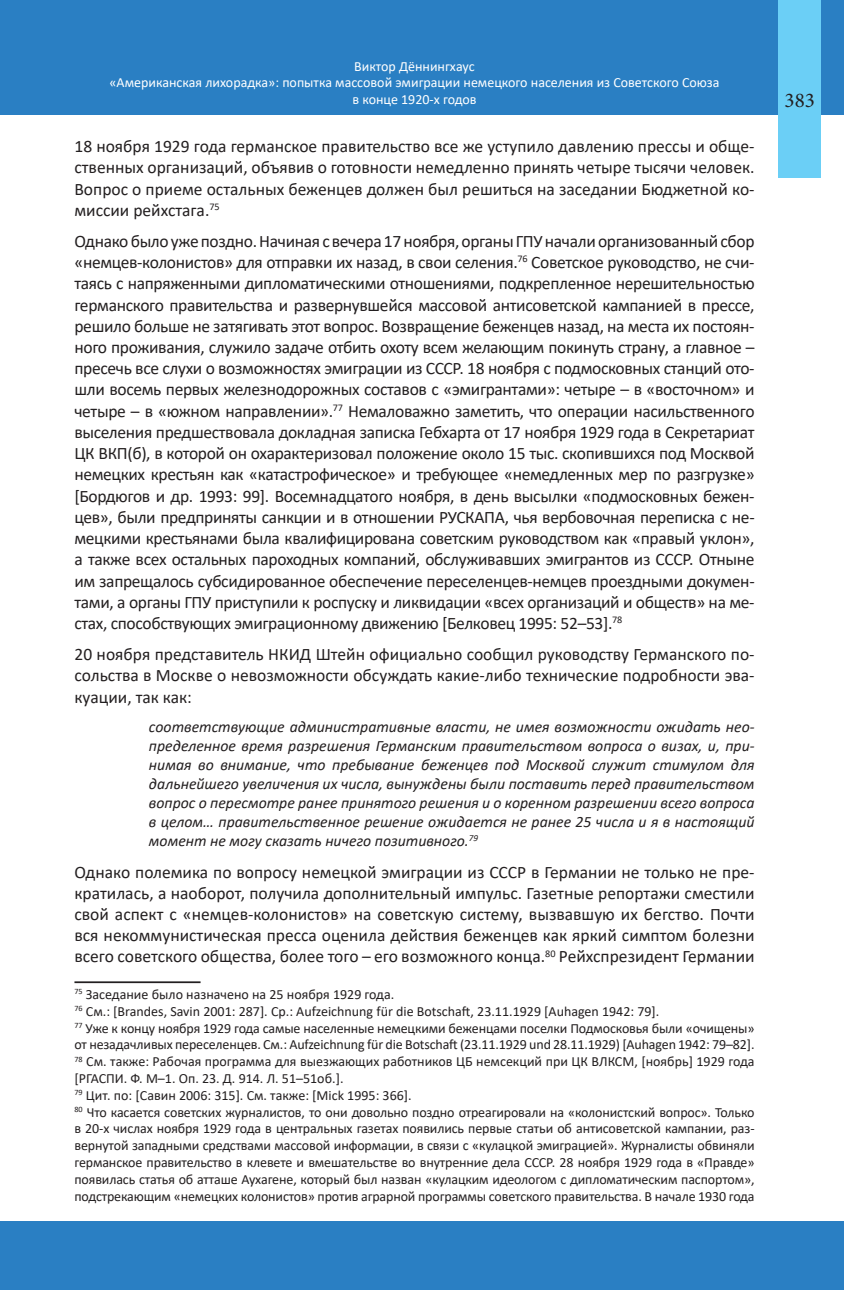
<style>
.page{position:relative;width:844px;height:1290px;background:#fff}
.page>*{position:absolute;margin:0;border:0;box-sizing:border-box;transform-origin:0 0}
.t1{font:21px "Minion Pro";color:#231f20}
.t2{font:17.5px/21.2px "Calibri";color:#231f20;text-align:justify}
.t3{font:italic 15.75px/19.1px "Calibri";color:#231f20;text-align:justify}
.t4{font:14px/16.8px "Calibri";letter-spacing:-.01em;color:#231f20}
.t5{font:14px/16.8px "Calibri";color:#fff;text-align:center}
</style>
<div class="page">
<div style="left:0;top:0;width:843px;height:115px;background:#2a7fc3"></div>
<div style="left:0;top:1222px;width:843px;height:68px;background:#2a7fc3"></div>
<div style="left:777px;top:0;width:43px;height:178px;background:#6bcff6"></div>
<hr style="left:74px;top:981px;width:126px;height:2px;background:#231f20">
<p class="t5" style="left:109px;top:57px;width:611px">Виктор Дённингхаус<br>«Американская лихорадка»: попытка массовой эмиграции немецкого населения из Советского Союза в конце 1920-х годов</p>
<p class="t2" style="left:74px;top:135px;width:681px">18 ноября 1929 года германское правительство все же уступило давлению прессы и обще&shy;ственных организаций, объявив о готовности немедленно принять четыре тысячи человек.<br>Вопрос о приеме остальных беженцев должен был решиться на заседании Бюджетной ко&shy;миссии рейхстага.<sup>75</sup></p>
<p class="t2" style="left:74px;top:230px;width:681px">Однако было уже поздно. Начиная с вечера 17 ноября, органы ГПУ начали организованный сбор «немцев-колонистов» для отправки их назад, в свои селения.<sup>76</sup> Советское руководство, не счи&shy;таясь с напряженными дипломатическими отношениями, подкрепленное нерешительностью германского правительства и развернувшейся массовой антисоветской кампанией в прессе, решило больше не затягивать этот вопрос. Возвращение беженцев назад, на места их постоян&shy;ного проживания, служило задаче отбить охоту всем желающим покинуть страну, а главное – пресечь все слухи о возможностях эмиграции из СССР. 18 ноября с подмосковных станций ото&shy;шли восемь первых железнодорожных составов с «эмигрантами»: четыре – в «восточном» и четыре – в «южном направлении».<sup>77</sup> Немаловажно заметить, что операции насильственного выселения предшествовала докладная записка Гебхарта от 17 ноября 1929 года в Секретариат ЦК ВКП(б), в которой он охарактеризовал положение около 15 тыс. скопившихся под Москвой немецких крестьян как «катастрофическое» и требующее «немедленных мер по разгрузке» [Бордюгов и др. 1993: 99]. Восемнадцатого ноября, в день высылки «подмосковных бежен&shy;цев», были предприняты санкции и в отношении РУСКАПА, чья вербовочная переписка с не&shy;мецкими крестьянами была квалифицирована советским руководством как «правый уклон», а также всех остальных пароходных компаний, обслуживавших эмигрантов из СССР. Отныне им запрещалось субсидированное обеспечение переселенцев-немцев проездными докумен&shy;тами, а органы ГПУ приступили к роспуску и ликвидации «всех организаций и обществ» на ме&shy;стах, способствующих эмиграционному движению [Белковец 1995: 52–53].<sup>78</sup></p>
<p class="t2" style="left:74px;top:643px;width:681px">20 ноября представитель НКИД Штейн официально сообщил руководству Германского по&shy;сольства в Москве о невозможности обсуждать какие-либо технические подробности эва&shy;куации, так как:</p>
<p class="t3" style="left:149px;top:716px;width:607px">соответствующие административные власти, не имея возможности ожидать нео&shy;пределенное время разрешения Германским правительством вопроса о визах, и, при&shy;нимая во внимание, что пребывание беженцев под Москвой служит стимулом для дальнейшего увеличения их числа, вынуждены были поставить перед правительством вопрос о пересмотре ранее принятого решения и о коренном разрешении всего вопроса в целом… правительственное решение ожидается не ранее 25 числа и я в настоящий момент не могу сказать ничего позитивного.<sup>79</sup></p>
<p class="t2" style="left:74px;top:861px;width:681px">Однако полемика по вопросу немецкой эмиграции из СССР в Германии не только не пре&shy;кратилась, а наоборот, получила дополнительный импульс. Газетные репортажи сместили свой аспект с «немцев-колонистов» на советскую систему, вызвавшую их бегство. Почти вся некоммунистическая пресса оценила действия беженцев как яркий симптом болезни всего советского общества, более того – его возможного конца.<sup>80</sup> Рейхспрезидент Германии</p>
<p class="t4" style="left:74px;top:985px;width:681px"><sup>75</sup> Заседание было назначено на 25 ноября 1929 года.<br><sup>76</sup> См.: [Brandes, Savin 2001: 287]. Ср.: Aufzeichnung für die Botschaft, 23.11.1929 [Auhagen 1942: 79].<br><sup>77</sup> Уже к концу ноября 1929 года самые населенные немецкими беженцами поселки Подмосковья были «очищены» от незадачливых переселенцев. См.: Aufzeichnung für die Botschaft (23.11.1929 und 28.11.1929) [Auhagen 1942: 79–82].<br><sup>78</sup> См. также: Рабочая программа для выезжающих работников ЦБ немсекций при ЦК ВЛКСМ, [ноябрь] 1929 года [РГАСПИ. Ф. М–1. Оп. 23. Д. 914. Л. 51–51об.].<br><sup>79</sup> Цит. по: [Савин 2006: 315]. См. также: [Mick 1995: 366].<br><sup>80</sup> Что касается советских журналистов, то они довольно поздно отреагировали на «колонистский вопрос». Только в 20-х числах ноября 1929 года в центральных газетах появились первые статьи об антисоветской кампании, раз&shy;вернутой западными средствами массовой информации, в связи с «кулацкой эмиграцией». Журналисты обвиняли германское правительство в клевете и вмешательстве во внутренние дела СССР. 28 ноября 1929 года в «Правде» появилась статья об атташе Аухагене, который был назван «кулацким идеологом с дипломатическим паспортом», подстрекающим «немецких колонистов» против аграрной программы советского правительства. В начале 1930 года</p>
<p class="t1" style="left:784px;top:86px;width:32px">383</p>
</div>
